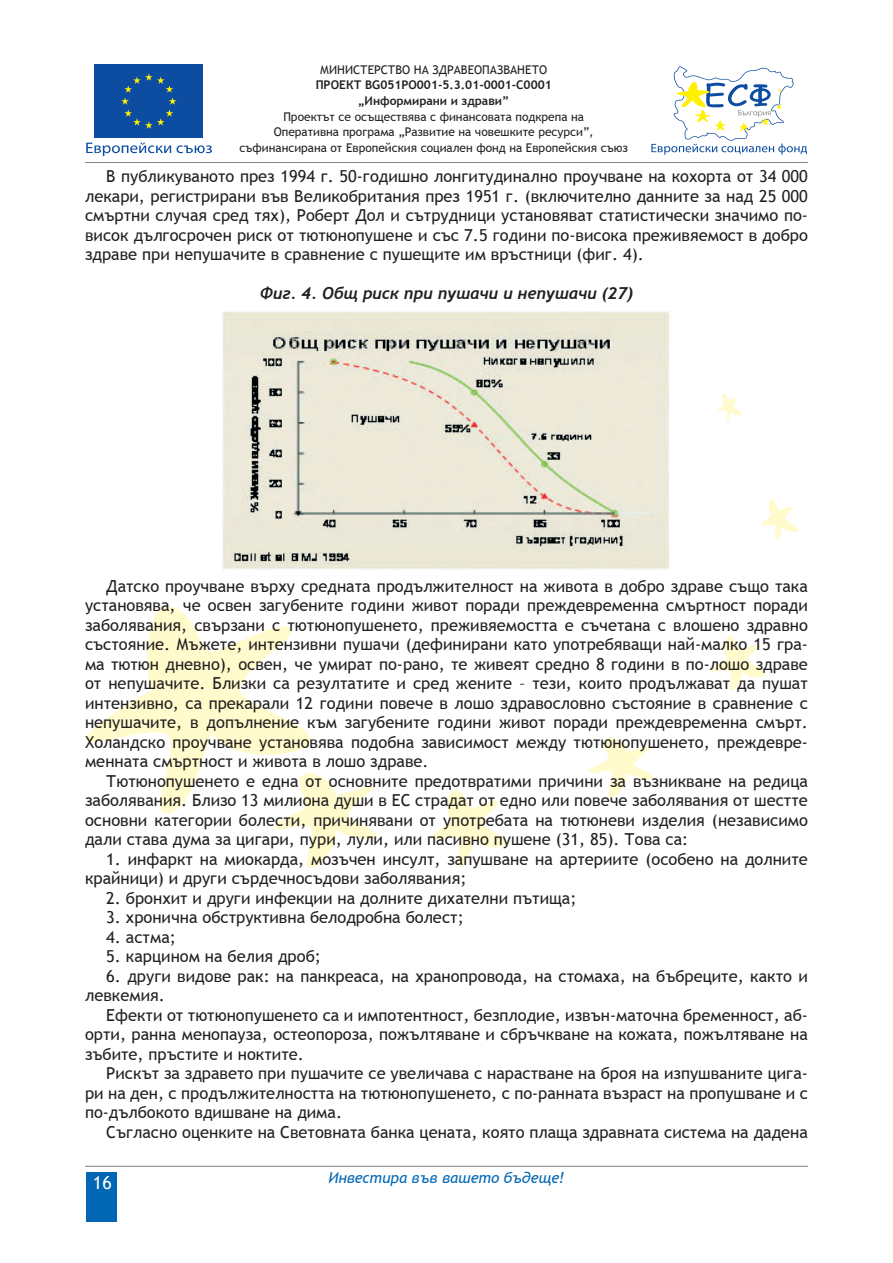
<style>
.page{position:relative;width:893px;height:1263px;background:#fff}
.page>*{position:absolute;margin:0;border:0;box-sizing:border-box;transform-origin:0 0}
.t1{font:18px "Trebuchet MS";color:#fff}
.t2{font:16.5px/19.5px "Trebuchet MS";color:#231f20;text-align:justify}
.t3{font:italic 700 16.5px "Trebuchet";color:#231f20}
.t4{font:italic 15px "Trebuchet MS";color:#0166b3}
.t5{font:12px/15.8px "Trebuchet MS";color:#231f20;text-align:center}
.t6{font:700 12px/15.8px "Trebuchet MS";color:#231f20;text-align:center}
</style>
<div class="page">
<hr style="left:85px;top:1166px;width:723px;height:1px;background:#808285">
<svg style="left:718px;top:393px;width:24px;height:29px"></svg>
<svg style="left:86px;top:606px;width:226px;height:208px"></svg>
<svg style="left:762px;top:499px;width:36px;height:42px"></svg>
<svg style="left:272px;top:771px;width:105px;height:97px"></svg>
<svg style="left:711px;top:636px;width:54px;height:55px"></svg>
<svg style="left:431px;top:790px;width:77px;height:78px"></svg>
<svg style="left:588px;top:737px;width:65px;height:61px"></svg>
<div style="left:86px;top:1172px;width:31px;height:49px;background:#0166b3"></div>
<svg style="left:94px;top:64px;width:109px;height:1px"></svg>
<div style="left:94px;top:65px;width:109px;height:73px;background:#0d4da1"></div>
<svg style="left:121px;top:73px;width:55px;height:56px"></svg>
<svg style="left:177px;top:145px;width:35px;height:8px"></svg>
<svg style="left:86px;top:143px;width:85px;height:13px"></svg>
<svg style="left:651px;top:66px;width:156px;height:89px"></svg>
<hr style="left:85px;top:162px;width:723px;height:1px;background:#808285">
<img style="left:222px;top:312px;width:448px;height:258px">
<p class="t5" style="left:320px;top:62px;width:228px">МИНИСТЕРСТВО НА ЗДРАВЕОПАЗВАНЕТО</p>
<p class="t6" style="left:316px;top:77px;width:238px">ПРОЕКТ BG051PO001-5.3.01-0001-С0001 „Информирани и здрави”</p>
<p class="t5" style="left:239px;top:109px;width:390px">Проектът се осъществява с финансовата подкрепа на<br>Оперативна програма „Развитие на човешките ресурси”, съфинансирана от Европейския социален фонд на Европейския съюз</p>
<p class="t2" style="left:85px;top:167px;width:724px;text-indent:21px">В публикуваното през 1994 г. 50-годишно лонгитудинално проучване на кохорта от 34 000 лекари, регистрирани във Великобритания през 1951 г. (включително данните за над 25 000 смъртни случая сред тях), Роберт Дол и сътрудници установяват статистически значимо по&shy;висок дългосрочен риск от тютюнопушене и със 7.5 години по-висока преживяемост в добро здраве при непушачите в сравнение с пушещите им връстници (фиг. 4).</p>
<p class="t3" style="left:260px;top:283px;width:375px">Фиг. 4. Общ риск при пушачи и непушачи (27)</p>
<p class="t2" style="left:85px;top:576px;width:724px;text-indent:21px">Датско проучване върху средната продължителност на живота в добро здраве също така установява, че освен загубените години живот поради преждевременна смъртност поради заболявания, свързани с тютюнопушенето, преживяемостта е съчетана с влошено здравно състояние. Мъжете, интензивни пушачи (дефинирани като употребяващи най-малко 15 гра&shy;ма тютюн дневно), освен, че умират по-рано, те живеят средно 8 години в по-лошо здраве от непушачите. Близки са резултатите и сред жените – тези, които продължават да пушат интензивно, са прекарали 12 години повече в лошо здравословно състояние в сравнение с непушачите, в допълнение към загубените години живот поради преждевременна смърт.<br>Холандско проучване установява подобна зависимост между тютюнопушенето, преждевре&shy;менната смъртност и живота в лошо здраве.</p>
<p class="t2" style="left:85px;top:771px;width:724px;text-indent:21px">Тютюнопушенето е една от основните предотвратими причини за възникване на редица заболявания. Близо 13 милиона души в ЕС страдат от едно или повече заболявания от шестте основни категории болести, причинявани от употребата на тютюневи изделия (независимо дали става дума за цигари, пури, лули, или пасивно пушене (31, 85). Това са:</p>
<p class="t2" style="left:85px;top:849px;width:724px;text-indent:21px">1. инфаркт на миокарда, мозъчен инсулт, запушване на артериите (особено на долните крайници) и други сърдечносъдови заболявания;</p>
<p class="t2" style="left:106px;top:888px;width:472px">2. бронхит и други инфекции на долните дихателни пътища;</p>
<p class="t2" style="left:106px;top:908px;width:359px">3. хронична обструктивна белодробна болест;</p>
<p class="t2" style="left:106px;top:927px;width:71px">4. астма;</p>
<p class="t2" style="left:106px;top:947px;width:216px">5. карцином на белия дроб;</p>
<p class="t2" style="left:85px;top:966px;width:724px;text-indent:21px">6. други видове рак: на панкреаса, на хранопровода, на стомаха, на бъбреците, както и левкемия.</p>
<p class="t2" style="left:85px;top:1005px;width:724px;text-indent:21px">Ефекти от тютюнопушенето са и импотентност, безплодие, извън-маточна бременност, аб&shy;орти, ранна менопауза, остеопороза, пожълтяване и сбръчкване на кожата, пожълтяване на зъбите, пръстите и ноктите.</p>
<p class="t2" style="left:85px;top:1064px;width:724px;text-indent:21px">Рискът за здравето при пушачите се увеличава с нарастване на броя на изпушваните цига&shy;ри на ден, с продължителността на тютюнопушенето, с по-ранната възраст на пропушване и с по-дълбокото вдишване на дима.</p>
<p class="t2" style="left:106px;top:1122px;width:703px">Съгласно оценките на Световната банка цената, която плаща здравната система на дадена</p>
<p class="t1" style="left:93px;top:1171px;width:20px">16</p>
<p class="t4" style="left:328px;top:1168px;width:238px">Инвестира във вашето бъдеще!</p>
</div>
